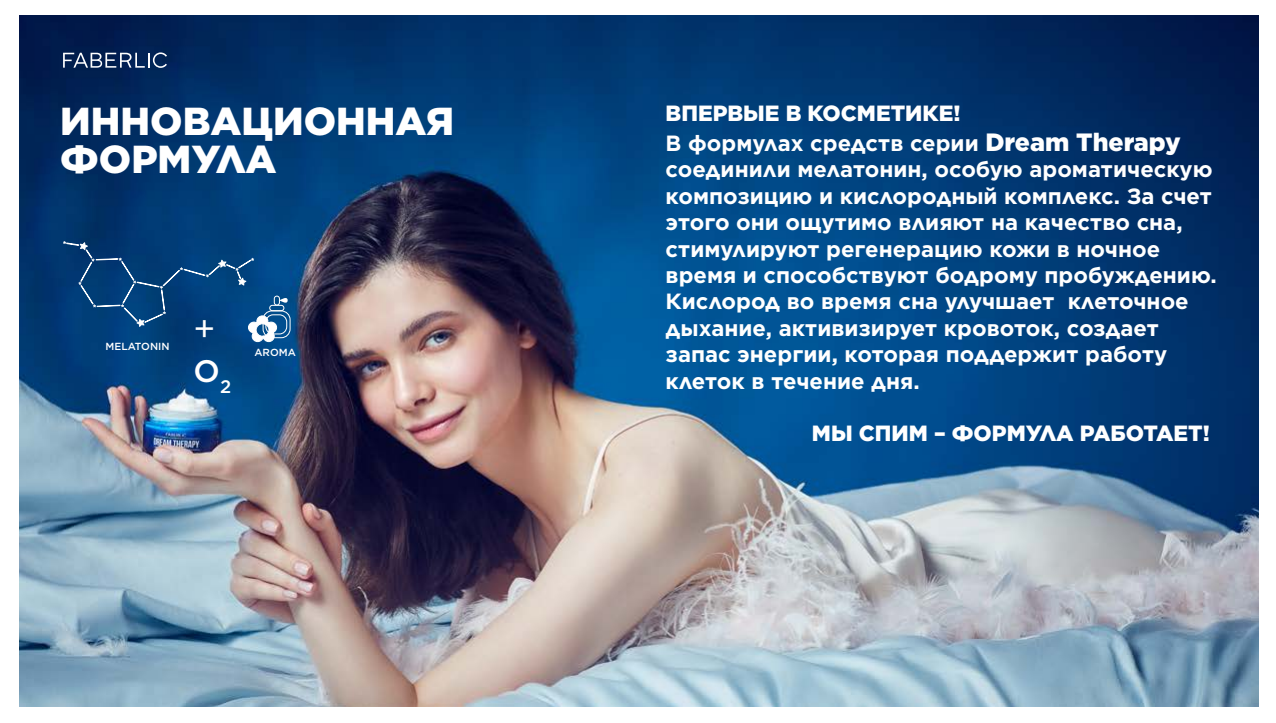
<style>
.page{position:relative;width:1276px;height:723px;background:#fff}
.page>*{position:absolute;margin:0;border:0;box-sizing:border-box;transform-origin:0 0}
.t1{font:900 39px/38px "Gotham";color:#fff}
.t2{font:35.1px "Gotham";color:#fff}
.t3{font:500 31.1px "Gotham";color:#fff}
.t4{font:700 22px/26.4px "Gotham";color:#fff}
.t5{font:900 22px "Gotham";color:#fff}
.t6{font:500 10.3px "Gotham";color:#fff}
.s1{font-weight:900}
.s2{font-weight:900;font-size:25px}
</style>
<div class="page">
<img style="left:20px;top:16px;width:1239px;height:691px">
<svg style="left:63px;top:52px;width:104px;height:16px;background:#455b7f"></svg>
<div style="left:263px;top:311px;width:27px;height:27px;border:1px solid #fff;border-radius:9px"></div>
<svg style="left:63px;top:241px;width:225px;height:101px;background:#0f4a82"></svg>
<h1 class="t1" style="left:60px;top:101px;width:395px">ИННОВАЦИОННАЯ<br>ФОРМУЛА</h1>
<p class="t6" style="left:106px;top:340px;width:65px">MELATONIN</p>
<h2 class="t2" style="left:194px;top:306px;width:23px">+</h2>
<h3 class="t3" style="left:194px;top:351px;width:39px">О<sub>2</sub></h3>
<p class="t6" style="left:254px;top:345px;width:43px">AROMA</p>
<p class="t4" style="left:665px;top:98px;width:516px;line-height:30px"><span class="s1">ВПЕРВЫЕ В КОСМЕТИКЕ!<br></span>В формулах средств серии <span class="s2">Dream Therapy</span></p>
<p class="t4" style="left:665px;top:156px;width:552px">соединили мелатонин, особую ароматическую композицию и кислородный комплекс. За счет этого они ощутимо влияют на качество сна, стимулируют регенерацию кожи в ночное время и способствуют бодрому пробуждению.<br>Кислород во время сна улучшает клеточное дыхание, активизирует кровоток, создает запас энергии, которая поддержит работу клеток в течение дня.</p>
<p class="t5" style="left:812px;top:418px;width:399px">МЫ СПИМ – ФОРМУЛА РАБОТАЕТ!</p>
</div>
